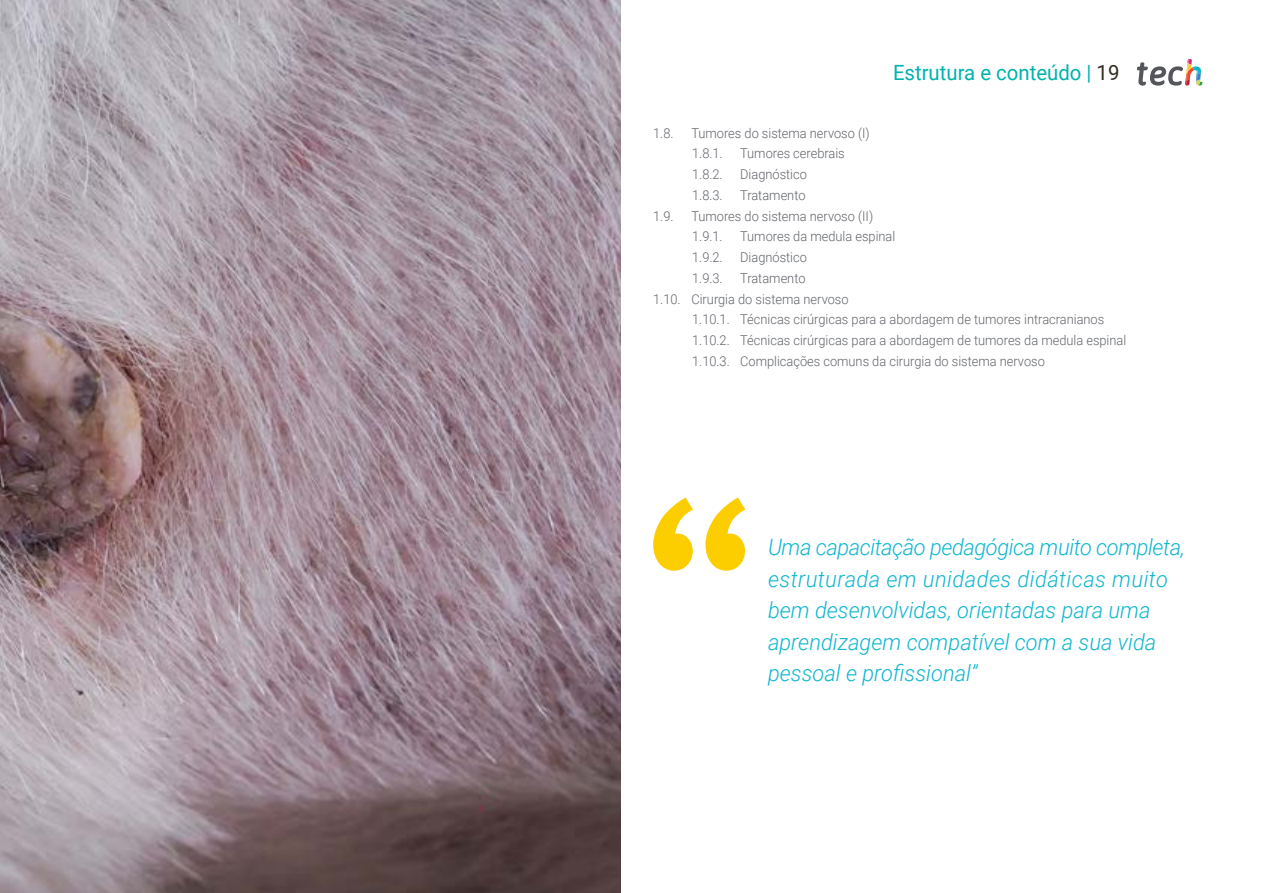
<style>
.page{position:relative;width:1263px;height:893px;background:#fff}
.page>*{position:absolute;margin:0;border:0;box-sizing:border-box;transform-origin:0 0}
.t1{font:italic 300 22.5px/31.5px "Roboto";color:#0fb6cf}
.t2{font:21px "Roboto";color:#00b2af}
.t3{font:300 13.5px/20.7px "Roboto";color:#61646a;scale:.95 1}
.s1{color:#312e20}
</style>
<div class="page">
<svg style="left:1137px;top:59px;width:65px;height:27px"></svg>
<img style="left:0;top:0;width:621px;height:893px">
<svg style="left:653px;top:497px;width:92px;height:74px"></svg>
<p class="t3" style="left:653px;top:122px;width:23px">1.8.</p>
<p class="t3" style="left:691px;top:122px;width:189px">Tumores do sistema nervoso (I)<br>1.8.1.</p>
<p class="t3" style="left:740px;top:143px;width:112px">Tumores cerebrais</p>
<p class="t3" style="left:692px;top:164px;width:34px">1.8.2.</p>
<p class="t3" style="left:740px;top:164px;width:72px">Diagnóstico</p>
<p class="t3" style="left:692px;top:184px;width:34px">1.8.3.</p>
<p class="t3" style="left:740px;top:184px;width:70px">Tratamento</p>
<h2 class="t2" style="left:893px;top:57px;width:228px">Estrutura e conteúdo | <span class="s1">19</span></h2>
<p class="t3" style="left:653px;top:205px;width:23px">1.9.</p>
<p class="t3" style="left:691px;top:205px;width:193px">Tumores do sistema nervoso (II)<br>1.9.1.</p>
<p class="t3" style="left:740px;top:226px;width:165px">Tumores da medula espinal</p>
<p class="t3" style="left:692px;top:247px;width:34px">1.9.2.</p>
<p class="t3" style="left:740px;top:247px;width:72px">Diagnóstico</p>
<p class="t3" style="left:692px;top:267px;width:34px">1.9.3.</p>
<p class="t3" style="left:740px;top:267px;width:70px">Tratamento</p>
<p class="t3" style="left:653px;top:288px;width:207px">1.10. Cirurgia do sistema nervoso</p>
<p class="t3" style="left:692px;top:309px;width:435px">1.10.1. Técnicas cirúrgicas para a abordagem de tumores intracranianos</p>
<p class="t3" style="left:692px;top:330px;width:458px">1.10.2. Técnicas cirúrgicas para a abordagem de tumores da medula espinal</p>
<p class="t3" style="left:692px;top:350px;width:373px">1.10.3. Complicações comuns da cirurgia do sistema nervoso</p>
<h1 class="t1" style="left:768px;top:531px;width:418px">Uma capacitação pedagógica muito completa, estruturada em unidades didáticas muito bem desenvolvidas, orientadas para uma aprendizagem compatível com a sua vida pessoal e profissional”</h1>
</div>
